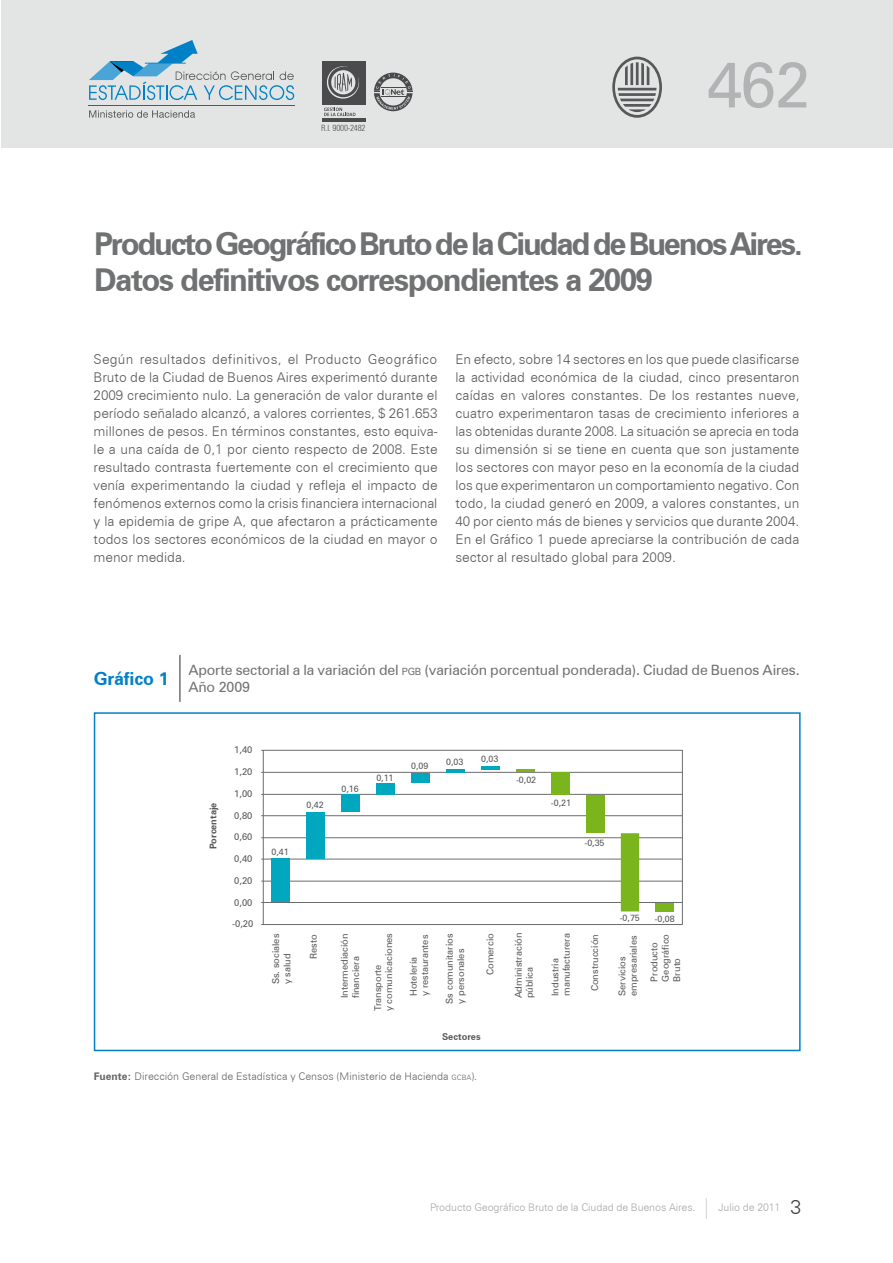
<style>
.page{position:relative;width:893px;height:1263px;background:#fff}
.page>*{position:absolute;margin:0;border:0;box-sizing:border-box;transform-origin:0 0}
.t1{font:64.05px "Zurich BT";color:#b1b3b4}
.t2{font:700 31.5px/36px "Zurich BT";letter-spacing:-.07em;color:#707172}
.t3{font:700 18px "Zurich BT";letter-spacing:-.01em;color:#0081c7}
.t4{font:14.25px/17.1px "Zurich BT";letter-spacing:-.01em;color:#707172}
.t5{font:300 13.5px/18px "Zurich BT";color:#58585a;text-align:justify}
.t6{font:300 10.5px "Zurich BT";color:#646567}
.t7{font:300 10.5px "Zurich BT";letter-spacing:-.01em;color:#a7a8aa}
.t8{font:9.45px/11.2px "Zurich BT";color:#58585a}
.t9{font:700 9.45px "Zurich BT";color:#58585a}
.t10{font:8.85px "Zurich BT";color:#58585a}
.t11{font:300 condensed 8.7px "Zurich BT";letter-spacing:-.02em;color:#4b4b4d}
.s1{font-size:10.05px}
.s2{font-weight:700}
.s3{font-size:7.35px}
.s4{font-size:21px}
.s5{font-size:19.5px;color:#3e3d40}
</style>
<div class="page">
<div style="left:2px;top:0;width:891px;height:148px;background:#e3e4e4"></div>
<svg style="left:612px;top:57px;width:50px;height:61px"></svg>
<svg style="left:374px;top:73px;width:39px;height:38px"></svg>
<hr style="left:88px;top:105px;width:207px;height:1px;background:#58585a">
<svg style="left:89px;top:110px;width:106px;height:8px"></svg>
<svg style="left:89px;top:40px;width:205px;height:60px"></svg>
<div style="left:322px;top:61px;width:44px;height:43px;background:#4b4b4d"></div>
<hr style="left:322px;top:119px;width:44px;height:3px;background:#4b4b4d">
<svg style="left:326px;top:66px;width:34px;height:33px"></svg>
<svg style="left:324px;top:108px;width:32px;height:8px"></svg>
<hr style="left:179px;top:655px;width:2px;height:47px;background:#707172">
<div style="left:94px;top:712px;width:707px;height:339px;border:2px solid #0081c7"></div>
<hr style="left:263px;top:772px;width:419px;height:1px;background:#6b6c6e">
<hr style="left:263px;top:794px;width:419px;height:1px;background:#6b6c6e">
<hr style="left:263px;top:815px;width:419px;height:1px;background:#6b6c6e">
<hr style="left:263px;top:837px;width:419px;height:1px;background:#6b6c6e">
<hr style="left:263px;top:859px;width:419px;height:1px;background:#6b6c6e">
<hr style="left:263px;top:881px;width:419px;height:1px;background:#6b6c6e">
<div style="left:656px;top:903px;width:18px;height:8px;background:#7bb51d"></div>
<div style="left:272px;top:858px;width:18px;height:44px;background:#00a7bf"></div>
<div style="left:306px;top:812px;width:19px;height:46px;background:#00a7bf"></div>
<div style="left:341px;top:795px;width:19px;height:17px;background:#00a7bf"></div>
<div style="left:376px;top:783px;width:19px;height:12px;background:#00a7bf"></div>
<div style="left:411px;top:773px;width:19px;height:10px;background:#00a7bf"></div>
<hr style="left:446px;top:770px;width:19px;height:3px;background:#00a7bf">
<hr style="left:481px;top:767px;width:18px;height:3px;background:#00a7bf">
<svg style="left:516px;top:770px;width:18px;height:2px"></svg>
<div style="left:551px;top:772px;width:18px;height:23px;background:#7bb51d"></div>
<div style="left:586px;top:795px;width:18px;height:38px;background:#7bb51d"></div>
<div style="left:263px;top:750px;width:419px;height:175px;border:1px solid #6b6c6e"></div>
<hr style="left:263px;top:902px;width:419px;height:1px;background:#6b6c6e">
<svg style="left:621px;top:833px;width:18px;height:78px"></svg>
<p class="t11" style="left:321px;top:123px;width:46px">R.I. 9000-2482</p>
<h1 class="t1" style="left:707px;top:46px;width:104px">462</h1>
<h2 class="t2" style="left:94px;top:226px;width:710px">Producto Geográfico Bruto de la Ciudad de Buenos Aires.<br>Datos definitivos correspondientes a 2009</h2>
<p class="t5" style="left:94px;top:350px;width:345px">Según resultados definitivos, el Producto Geográfico Bruto de la Ciudad de Buenos Aires experimentó durante 2009 crecimiento nulo. La generación de valor durante el período señalado alcanzó, a valores corrientes, $ 261.653 millones de pesos. En términos constantes, esto equiva&shy;le a una caída de 0,1 por ciento respecto de 2008. Este resultado contrasta fuertemente con el crecimiento que venía experimentando la ciudad y refleja el impacto de fenómenos externos como la crisis financiera internacional y la epidemia de gripe A, que afectaron a prácticamente todos los sectores económicos de la ciudad en mayor o menor medida.</p>
<p class="t5" style="left:455px;top:350px;width:346px">En efecto, sobre 14 sectores en los que puede clasificarse la actividad económica de la ciudad, cinco presentaron caídas en valores constantes. De los restantes nueve, cuatro experimentaron tasas de crecimiento inferiores a las obtenidas durante 2008. La situación se aprecia en toda su dimensión si se tiene en cuenta que son justamente los sectores con mayor peso en la economía de la ciudad los que experimentaron un comportamiento negativo. Con todo, la ciudad generó en 2009, a valores constantes, un 40 por ciento más de bienes y servicios que durante 2004.<br>En el Gráfico 1 puede apreciarse la contribución de cada sector al resultado global para 2009.</p>
<h3 class="t3" style="left:94px;top:668px;width:76px">Gráfico 1</h3>
<p class="t4" style="left:188px;top:661px;width:613px">Aporte sectorial a la variación del <span class="s1">pgb</span> (variación porcentual ponderada). Ciudad de Buenos Aires.<br>Año 2009</p>
<p class="t9" style="left:207px;top:849px;width:48px;rotate:-90deg">Porcentaje</p>
<p class="t8" style="left:234px;top:744px;width:20px">1,40</p>
<p class="t8" style="left:234px;top:766px;width:20px">1,20</p>
<p class="t8" style="left:234px;top:788px;width:20px">1,00</p>
<p class="t8" style="left:234px;top:809px;width:20px">0,80</p>
<p class="t8" style="left:234px;top:831px;width:20px">0,60</p>
<p class="t8" style="left:234px;top:853px;width:20px">0,40</p>
<p class="t8" style="left:234px;top:875px;width:20px">0,20</p>
<p class="t8" style="left:234px;top:896px;width:20px">0,00</p>
<p class="t8" style="left:232px;top:918px;width:23px">-0,20</p>
<p class="t10" style="left:272px;top:847px;width:19px">0,41</p>
<p class="t10" style="left:306px;top:799px;width:19px">0,42</p>
<p class="t10" style="left:341px;top:783px;width:19px">0,16</p>
<p class="t10" style="left:376px;top:772px;width:19px">0,11</p>
<p class="t10" style="left:411px;top:760px;width:19px">0,09</p>
<p class="t10" style="left:446px;top:757px;width:19px">0,03</p>
<p class="t10" style="left:481px;top:753px;width:19px">0,03</p>
<p class="t10" style="left:516px;top:774px;width:22px">-0,02</p>
<p class="t10" style="left:551px;top:797px;width:22px">-0,21</p>
<p class="t10" style="left:584px;top:837px;width:22px">-0,35</p>
<p class="t10" style="left:620px;top:912px;width:22px">-0,75</p>
<p class="t10" style="left:654px;top:913px;width:22px">-0,08</p>
<p class="t8" style="left:270px;top:984px;width:52px;rotate:-90deg">Ss. sociales y salud</p>
<p class="t8" style="left:308px;top:959px;width:26px;rotate:-90deg">Resto</p>
<p class="t8" style="left:339px;top:998px;width:66px;rotate:-90deg">Intermediación financiera</p>
<p class="t8" style="left:372px;top:1011px;width:80px;rotate:-90deg">Transporte<br>y comunicaciones</p>
<p class="t8" style="left:408px;top:996px;width:63px;rotate:-90deg">Hotelería<br>y restaurantes</p>
<p class="t8" style="left:444px;top:1004px;width:71px;rotate:-90deg">Ss comunitarios y personales</p>
<p class="t8" style="left:484px;top:975px;width:43px;rotate:-90deg">Comercio</p>
<p class="t8" style="left:513px;top:998px;width:67px;rotate:-90deg">Administración pública</p>
<p class="t8" style="left:549px;top:996px;width:64px;rotate:-90deg">Industria manufacturera</p>
<p class="t8" style="left:589px;top:991px;width:59px;rotate:-90deg">Construcción</p>
<p class="t8" style="left:616px;top:996px;width:62px;rotate:-90deg">Servicios empresariales</p>
<p class="t8" style="left:649px;top:981px;width:49px;rotate:-90deg">Producto<br>Geográfico<br>Bruto</p>
<p class="t9" style="left:442px;top:1031px;width:40px">Sectores</p>
<p class="t6" style="left:94px;top:1069px;width:385px"><span class="s2">Fuente:</span> Dirección General de Estadística y Censos (Ministerio de Hacienda <span class="s3">gcba</span>).</p>
<p class="t7" style="left:430px;top:1200px;width:373px">Producto Geográfico Bruto de la Ciudad de Buenos Aires. <span class="s4">|</span> Julio de 2011 <span class="s5">3</span></p>
</div>
